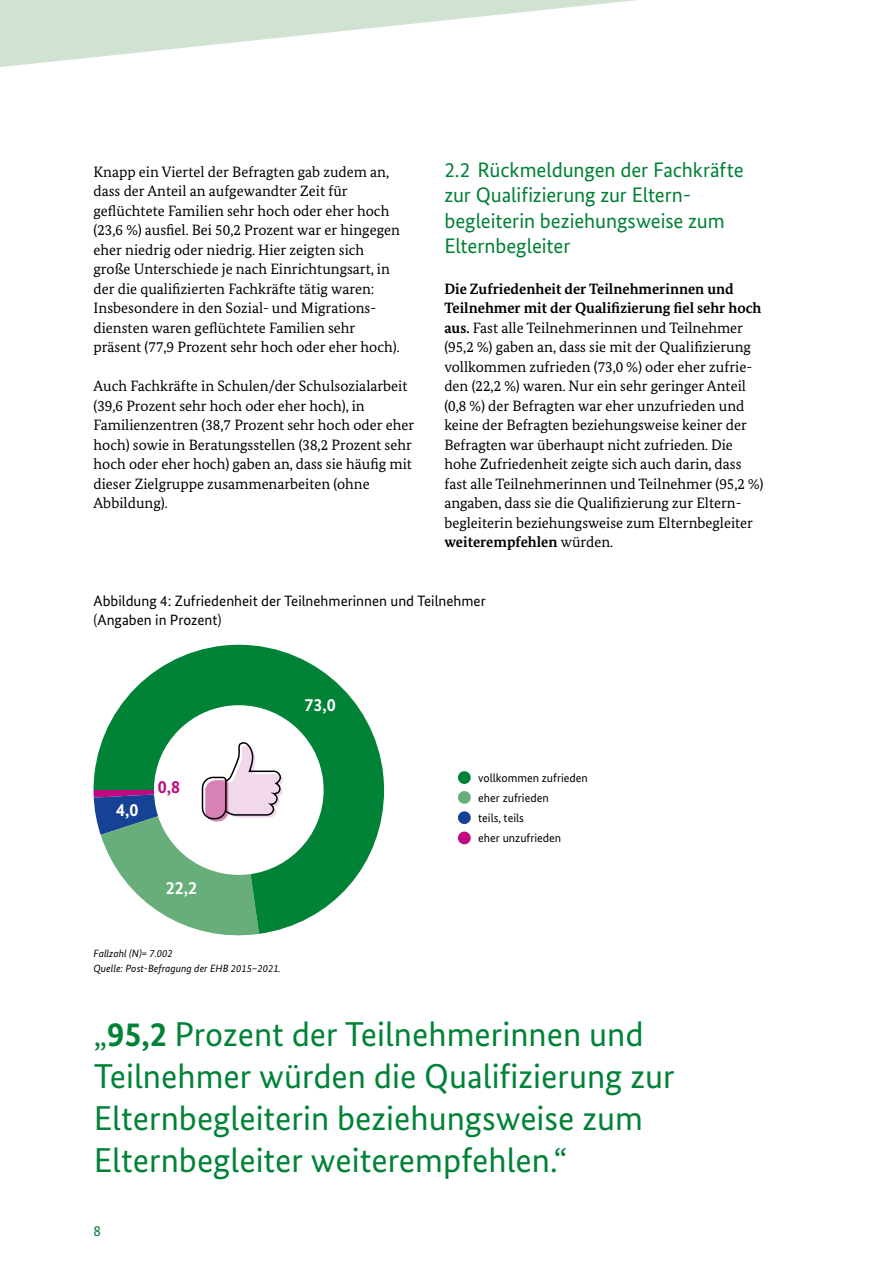
<style>
.page{position:relative;width:893px;height:1263px;background:#fff}
.page>*{position:absolute;margin:0;border:0;box-sizing:border-box;transform-origin:0 0}
.t1{font:34.5px/42px "Bundes Sans";color:#008237}
.C-Inhalt_HL_C-04-H2-HL_3{font:21px/25.5px "Bundes Sans";letter-spacing:-.005em;color:#008136}
.t2{font:700 18px "Bundes Sans";color:#fff}
.t3{font:700 18px "Bundes Sans";color:#c00880}
.D-Inhalt_IS_D-01_1-P-FT{font:15px/19.5px "Bundes Serif";color:#000}
.t4{font:15px/19.5px "Bundes Sans";color:#000}
.t5{font:15px "Bundes Sans";color:#008136}
.t6{font:12px/20.1px "Bundes Sans";color:#000}
.F-Tabelle_Abbildung_F-05_1-P-Quelle_ABB{font:italic 10.5px/15px "Bundes Sans";color:#000}
.s1{font-weight:700}
</style>
<div class="page">
<svg style="left:0;top:0;width:637px;height:67px"></svg>
<svg style="left:102px;top:645px;width:282px;height:284px;fill:#008237"></svg>
<div style="left:154px;top:705px;width:170px;height:170px;background:#fff;border-radius:50%"></div>
<svg style="left:94px;top:740px;width:189px;height:196px"></svg>
<div style="left:458px;top:771px;width:13px;height:13px;background:#008237;border-radius:50%"></div>
<div style="left:458px;top:791px;width:13px;height:13px;background:#67ae7a;border-radius:50%"></div>
<div style="left:458px;top:811px;width:13px;height:13px;background:#154294;border-radius:50%"></div>
<div style="left:458px;top:831px;width:13px;height:13px;background:#c00880;border-radius:50%"></div>
<p class="D-Inhalt_IS_D-01_1-P-FT" style="left:94px;top:162px;width:308px">Knapp ein Viertel der Befragten gab zudem an, dass der Anteil an aufgewandter Zeit für geflüchtete Familien sehr hoch oder eher hoch (23,6 %) ausfiel. Bei 50,2 Prozent war er hingegen eher niedrig oder niedrig. Hier zeigten sich große Unterschiede je nach Einrichtungsart, in der die qualifizierten Fachkräfte tätig waren:<br>Insbesondere in den Sozial- und Migrations&shy;diensten waren geflüchtete Familien sehr präsent (77,9 Prozent sehr hoch oder eher hoch).</p>
<p class="D-Inhalt_IS_D-01_1-P-FT" style="left:94px;top:376px;width:322px">Auch Fachkräfte in Schulen/der Schulsozialarbeit (39,6 Prozent sehr hoch oder eher hoch), in Familienzentren (38,7 Prozent sehr hoch oder eher hoch) sowie in Beratungsstellen (38,2 Prozent sehr hoch oder eher hoch) gaben an, dass sie häufig mit dieser Zielgruppe zusammenarbeiten (ohne Abbildung).</p>
<h2 class="C-Inhalt_HL_C-04-H2-HL_3" style="left:444px;top:157px;width:301px">2.2 Rückmeldungen der Fachkräfte zur Qualifizierung zur Eltern&shy;begleiterin beziehungsweise zum<br>Elternbegleiter</h2>
<p class="D-Inhalt_IS_D-01_1-P-FT" style="left:444px;top:279px;width:321px"><span class="s1">Die Zufriedenheit der Teilnehmerinnen und Teilnehmer mit der Qualifizierung fiel sehr hoch aus.</span> Fast alle Teilnehmerinnen und Teilnehmer (95,2 %) gaben an, dass sie mit der Qualifizierung vollkommen zufrieden (73,0 %) oder eher zufrie&shy;den (22,2 %) waren. Nur ein sehr geringer Anteil (0,8 %) der Befragten war eher unzufrieden und keine der Befragten beziehungsweise keiner der Befragten war überhaupt nicht zufrieden. Die hohe Zufriedenheit zeigte sich auch darin, dass fast alle Teilnehmerinnen und Teilnehmer (95,2 %) angaben, dass sie die Qualifizierung zur Eltern&shy;begleiterin beziehungsweise zum Elternbegleiter <span class="s1">weiterempfehlen</span> würden.</p>
<p class="t4" style="left:94px;top:591px;width:394px">Abbildung 4: Zufriedenheit der Teilnehmerinnen und Teilnehmer (Angaben in Prozent)</p>
<p class="t2" style="left:304px;top:693px;width:33px">73,0</p>
<p class="t2" style="left:116px;top:799px;width:24px">4,0</p>
<p class="t3" style="left:158px;top:776px;width:24px">0,8</p>
<p class="t6" style="left:478px;top:767px;width:111px">vollkommen zufrieden eher zufrieden<br>teils, teils<br>eher unzufrieden</p>
<p class="t2" style="left:166px;top:877px;width:33px">22,2</p>
<p class="F-Tabelle_Abbildung_F-05_1-P-Quelle_ABB" style="left:94px;top:945px;width:189px">Fallzahl (N)= 7.002<br>Quelle: Post-Befragung der EHB 2015–2021.</p>
<p class="t1" style="left:94px;top:1012px;width:582px">„<span class="s1">95,2</span> Prozent der Teilnehmerinnen und Teilnehmer würden die Qualifizierung zur Elternbegleiterin beziehungsweise zum Elternbegleiter weiterempfehlen.“</p>
<p class="t5" style="left:94px;top:1222px;width:9px">8</p>
</div>
